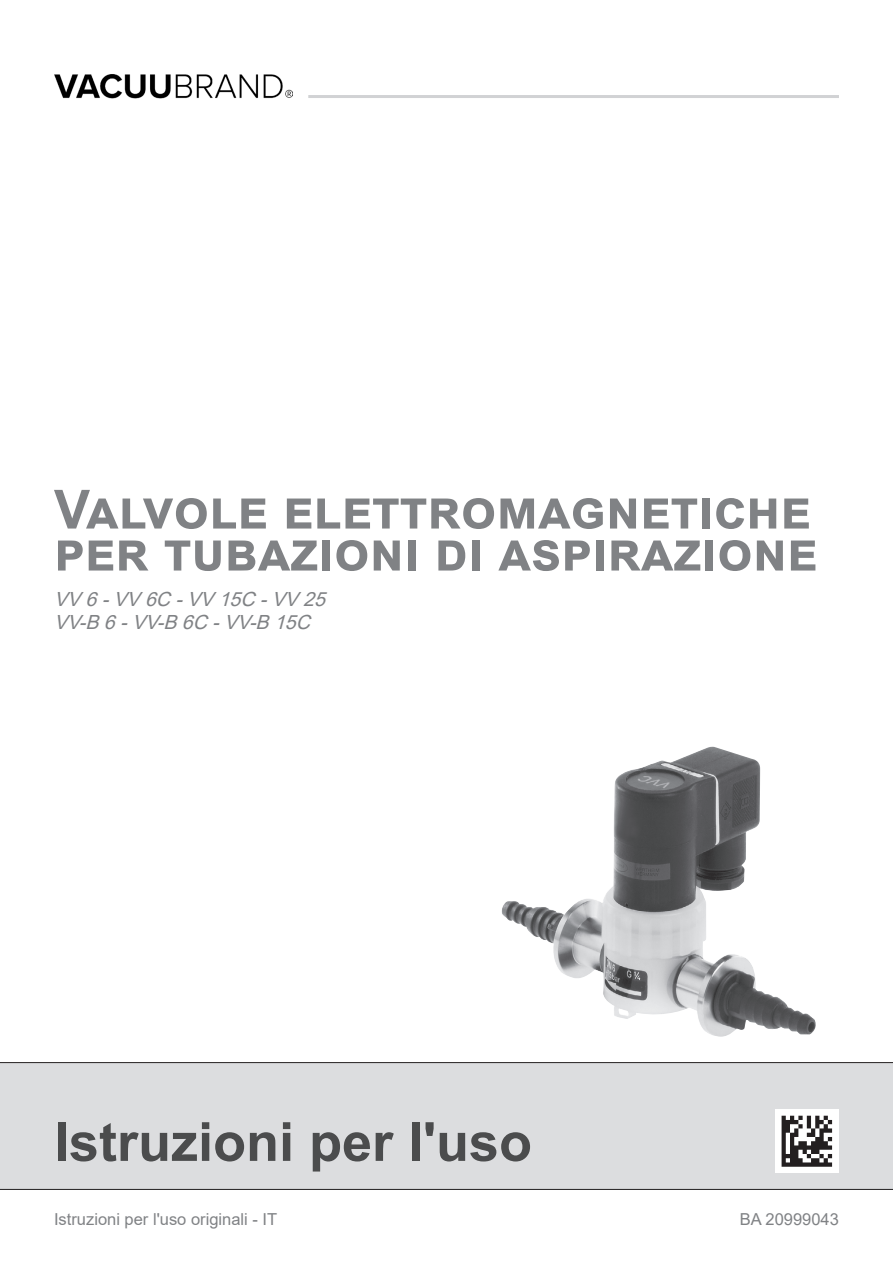
<style>
.page{position:relative;width:893px;height:1263px;background:#fff}
.page>*{position:absolute;margin:0;border:0;box-sizing:border-box;transform-origin:0 0}
.t1{font:700 54px/42px "Arial";color:#808285}
.t2{font:700 54px "Arial";color:#4b4c4d}
.t3{font:italic 19.5px/23.4px "Arial";color:#808285}
.t4{font:16.5px "Arial";color:#808285}
</style>
<div class="page">
<hr style="left:308px;top:95px;width:531px;height:3px;background:#d1d2d4">
<div style="left:0;top:1062px;width:893px;height:128px;background:#dcdddf"></div>
<div style="left:775px;top:1109px;width:64px;height:64px;background:#fff"></div>
<img style="left:54px;top:74px;width:238px;height:25px">
<img style="left:502px;top:747px;width:314px;height:290px">
<svg style="left:782px;top:1116px;width:50px;height:51px"></svg>
<p class="t1" style="left:54px;top:489px;width:765px">Valvole elettromagnetiche per tubazioni di aspirazione</p>
<p class="t3" style="left:54px;top:587px;width:280px">VV6-VV6C -VV15C -VV25<br>VV-B6-VV-B6C -VV-B15C</p>
<p class="t2" style="left:54px;top:1104px;width:479px">Istruzioni per l'uso</p>
<p class="t4" style="left:54px;top:1208px;width:225px">Istruzioni per l'uso originali - IT</p>
<p class="t4" style="left:740px;top:1208px;width:101px">BA 20999043</p>
</div>
